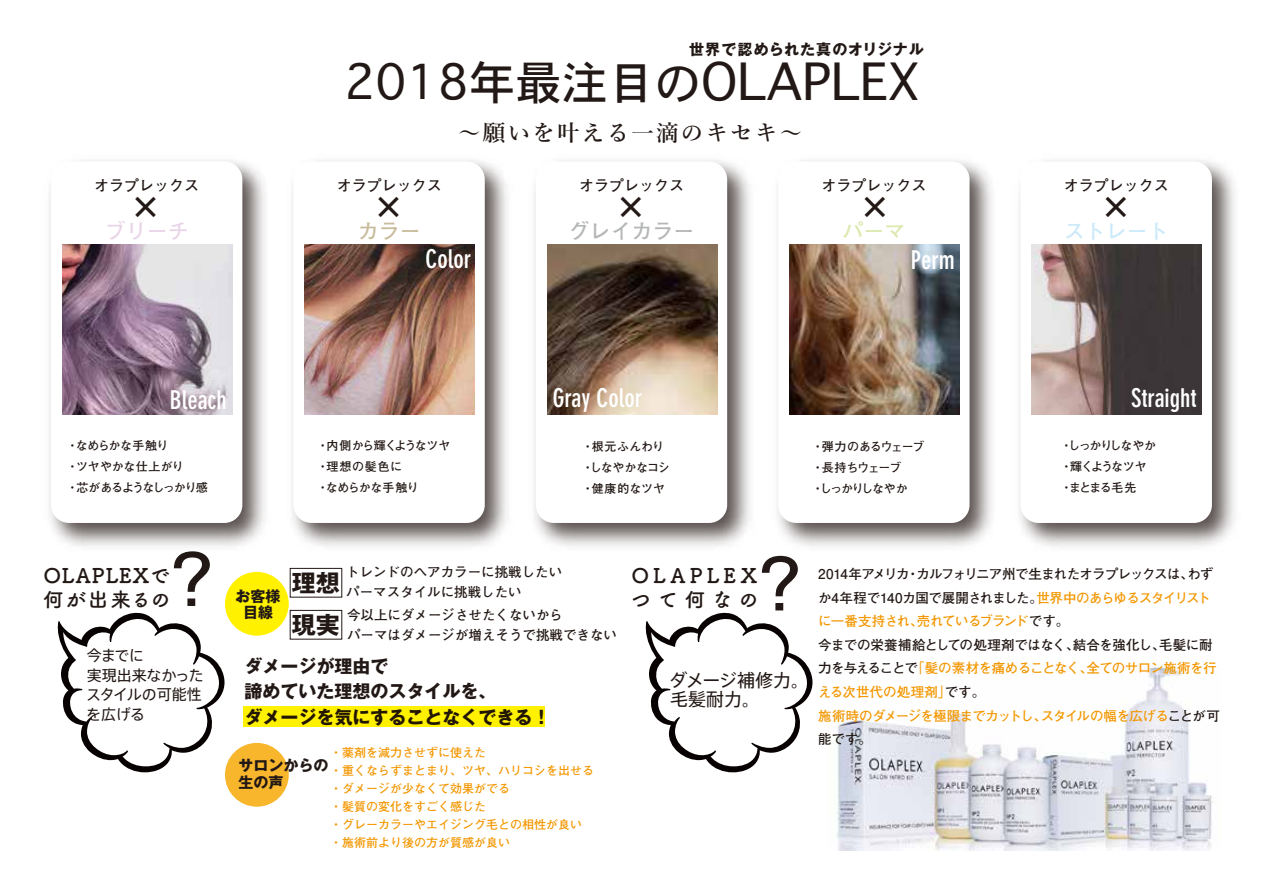
<style>
.page{position:relative;width:1263px;height:893px;background:#fff}
.page>*{position:absolute;margin:0;border:0;box-sizing:border-box;transform-origin:0 0}
.t1{font:700 72.6px "Futo Go B101 Pro";color:#221815}
.t2{font:46.5px "Osaka";color:#221815}
.t3{font:700 33px "Futo Go B101 Pro";color:#221815}
.t4{font:700 condensed 25.5px "DIN Neuzeit Grotesk";color:#fff}
.t5{font:700 24px/42px "Gothic MB101 Pro";color:#221815}
.t6{font:600 22.5px "Yu Min";letter-spacing:.1em;color:#221815}
.t7{font:700 21px "Futo Go B101 Pro";color:#b5b6b6}
.t8{font:700 21px "Futo Go B101 Pro";color:#cceafa}
.t9{font:700 21px "Futo Go B101 Pro";color:#e9d5e8}
.t10{font:700 21px "Futo Go B101 Pro";color:#c9bc9c}
.t11{font:700 21px "Futo Go B101 Pro";color:#dce9af}
.t12{font:700 20.1px/23.5px "Tsuku B Rd Gothic";letter-spacing:.045em;color:#221815}
.t13{font:700 20.1px/23.5px "Tsuku B Rd Gothic";letter-spacing:.21em;color:#221815}
.t14{font:700 18px/25.5px "Gothic MB101 Pro";color:#221815}
.t15{font:18px/19.5px "Axis Std";color:#221815}
.t16{font:700 15px "Futo Go B101 Pro";color:#221815}
.t17{font:15px/19.5px "Axis Std";letter-spacing:-.02em;color:#221815}
.t18{font:700 15px "Gothic MB101 Pro";letter-spacing:.075em;color:#221815}
.t19{font:700 15px/16.5px "Gothic MB101 Pro";letter-spacing:.005em;color:#221815;text-align:center}
.t20{font:700 13.5px/23.7px "Futo Go B101 Pro";letter-spacing:-.045em;color:#221815}
.t21{font:700 13.5px/19.5px "Futo Go B101 Pro";color:#221815}
.t22{font:700 12px/18px "Futo Go B101 Pro";color:#f39700}
.t23{font:700 12px/21px "Futo Go B101 Pro";letter-spacing:-.055em;color:#221815}
.t24{font:700 12px/21px "Futo Go B101 Pro";letter-spacing:-.03em;color:#221815}
.t25{font:700 12px/21px "Futo Go B101 Pro";letter-spacing:-.09em;color:#221815}
.t26{font:700 12px/21px "Futo Go B101 Pro";letter-spacing:-.105em;color:#221815}
.t27{font:700 12px/21px "Futo Go B101 Pro";letter-spacing:-.01em;color:#221815}
.s1{font-size:49.5px}
.s2{color:#f39700}
</style>
<div class="page">
<img style="left:836px;top:666px;width:376px;height:184px">
<img style="left:534px;top:160px;width:216px;height:386px">
<div style="left:536px;top:161px;width:191px;height:362px;background:#fff;border-radius:18px"></div>
<img style="left:292px;top:160px;width:215px;height:386px">
<div style="left:293px;top:161px;width:192px;height:362px;background:#fff;border-radius:18px"></div>
<img style="left:49px;top:160px;width:216px;height:387px">
<div style="left:51px;top:161px;width:191px;height:362px;background:#fff;border-radius:18px"></div>
<img style="left:777px;top:160px;width:215px;height:386px">
<div style="left:778px;top:161px;width:191px;height:362px;background:#fff;border-radius:18px"></div>
<img style="left:1019px;top:160px;width:216px;height:386px">
<div style="left:1020px;top:161px;width:192px;height:362px;background:#fff;border-radius:18px"></div>
<img style="left:547px;top:244px;width:170px;height:170px">
<img style="left:305px;top:244px;width:170px;height:170px">
<img style="left:62px;top:244px;width:170px;height:170px">
<img style="left:789px;top:244px;width:170px;height:170px">
<img style="left:1032px;top:244px;width:170px;height:170px">
<svg style="left:57px;top:613px;width:169px;height:160px"></svg>
<svg style="left:645px;top:613px;width:168px;height:160px"></svg>
<div style="left:225px;top:572px;width:64px;height:64px;background:#fff100;border-radius:50%"></div>
<div style="left:225px;top:743px;width:64px;height:64px;background:#f8b62d;border-radius:50%"></div>
<div style="left:290px;top:568px;width:52px;height:29px;border:1px solid #221815"></div>
<div style="left:290px;top:610px;width:52px;height:29px;border:1px solid #221815"></div>
<div style="left:243px;top:706px;width:302px;height:21px;background:#fff100"></div>
<p class="t16" style="left:94px;top:173px;width:106px">オラプレックス</p>
<h3 class="t3" style="left:129px;top:180px;width:34px">×</h3>
<h3 class="t9" style="left:105px;top:214px;width:85px">ブリーチ</h3>
<h3 class="t4" style="left:170px;top:386px;width:59px">Bleach</h3>
<p class="t18" style="left:689px;top:37px;width:236px">世界で認められた真のオリジナル</p>
<h2 class="t2" style="left:344px;top:53px;width:576px">2018年最注目の<span class="s1">OLAPLEX</span></h2>
<h3 class="t6" style="left:458px;top:120px;width:346px">～願いを叶える一滴のキセキ～</h3>
<p class="t16" style="left:579px;top:173px;width:106px">オラプレックス</p>
<h3 class="t3" style="left:615px;top:180px;width:34px">×</h3>
<h3 class="t7" style="left:568px;top:214px;width:127px">グレイカラー</h3>
<p class="t16" style="left:337px;top:173px;width:106px">オラプレックス</p>
<h3 class="t3" style="left:372px;top:180px;width:34px">×</h3>
<h3 class="t10" style="left:358px;top:214px;width:64px">カラー</h3>
<p class="t16" style="left:821px;top:173px;width:106px">オラプレックス</p>
<h3 class="t3" style="left:858px;top:180px;width:34px">×</h3>
<h3 class="t11" style="left:842px;top:214px;width:64px">パーマ</h3>
<h3 class="t4" style="left:426px;top:244px;width:47px">Color</h3>
<h3 class="t4" style="left:553px;top:383px;width:91px">Gray Color</h3>
<h3 class="t4" style="left:911px;top:245px;width:46px">Perm</h3>
<p class="t16" style="left:1064px;top:173px;width:106px">オラプレックス</p>
<h3 class="t3" style="left:1099px;top:180px;width:34px">×</h3>
<h3 class="t8" style="left:1064px;top:214px;width:106px">ストレート</h3>
<h3 class="t4" style="left:1131px;top:383px;width:67px">Straight</h3>
<p class="t23" style="left:67px;top:434px;width:143px">・なめらかな手触り<br>・ツヤやかな仕上がり<br>・芯があるようなしっかり感</p>
<p class="t24" style="left:317px;top:433px;width:135px">・内側から輝くようなツヤ・理想の髪色に<br>・なめらかな手触り</p>
<p class="t27" style="left:582px;top:434px;width:90px">・根元ふんわり・しなやかなコシ・健康的なツヤ</p>
<p class="t25" style="left:812px;top:434px;width:114px">・弾力のあるウェーブ・長持ちウェーブ<br>・しっかりしなやか</p>
<p class="t26" style="left:1060px;top:434px;width:97px">・しっかりしなやか・輝くようなツヤ・まとまる毛先</p>
<h1 class="t1" style="left:172px;top:520px;width:42px">?</h1>
<h3 class="t12" style="left:44px;top:562px;width:128px">OLAPLEXで何が出来るの</h3>
<p class="t17" style="left:86px;top:645px;width:119px">今までに<br>実現出来なかったスタイルの可能性を広げる</p>
<h1 class="t1" style="left:760px;top:525px;width:42px">?</h1>
<p class="t21" style="left:346px;top:560px;width:218px">トレンドのヘアカラーに挑戦したいパーマスタイルに挑戦したい</p>
<p class="t21" style="left:347px;top:604px;width:271px">今以上にダメージさせたくないから<br>パーマはダメージが増えそうで挑戦できない</p>
<h3 class="t5" style="left:292px;top:558px;width:49px">理想現実</h3>
<p class="t20" style="left:818px;top:560px;width:403px">2014年アメリカ・カルフォリニア州で生まれたオラプレックスは、わずか4年程で140カ国で展開されました。<span class="s2">世界中のあらゆるスタイリストに一番支持され、売れているブランド</span>です。<br>今までの栄養補給としての処理剤ではなく、結合を強化し、毛髪に耐力を与えることで<span class="s2">「髪の素材を痛めることなく、全てのサロン施術を行える次世代の処理剤」</span>です。<br><span class="s2">施術時のダメージを極限までカットし、スタイルの幅を広げる</span>ことが可能です。</p>
<h3 class="t13" style="left:631px;top:562px;width:129px">OLAPLEXつて何なの</h3>
<p class="t19" style="left:236px;top:586px;width:46px">お客様目線</p>
<h3 class="t14" style="left:245px;top:651px;width:307px">ダメージが理由で<br>諦めていた理想のスタイルを、<br>ダメージを気にすることなくできる！</h3>
<p class="t22" style="left:330px;top:742px;width:266px">・薬剤を減力させずに使えた<br>・重くならずまとまり、ツヤ、ハリコシを出せる・ダメージが少なくて効果がでる<br>・髪質の変化をすごく感じた<br>・グレーカラーやエイジング毛との相性が良い・施術前より後の方が質感が良い</p>
<h3 class="t15" style="left:669px;top:669px;width:141px">ダメージ補修力。毛髪耐力。</h3>
<p class="t19" style="left:239px;top:755px;width:91px;text-align:left">サロンからの生の声</p>
</div>
